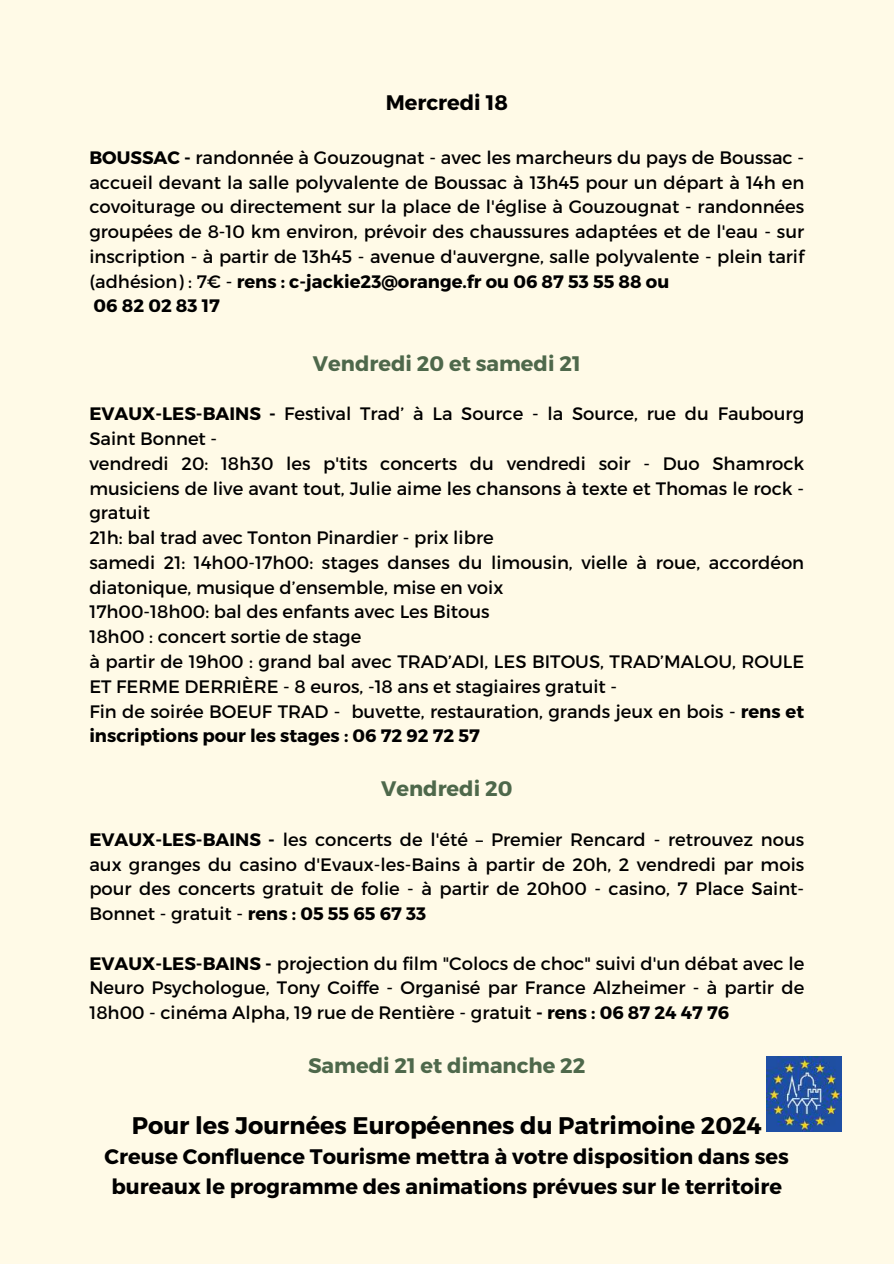
<style>
.page{position:relative;width:894px;height:1264px;background:#fff}
.page>*{position:absolute;margin:0;border:0;box-sizing:border-box;transform-origin:0 0}
.t1{font:700 24px "Montserrat";color:#000}
.t2{font:700 21px/29.2px "Montserrat";color:#000;text-align:center}
.t3{font:700 21px "Montserrat";color:#4e684b}
.t4{font:18px/24.8px "Montserrat";color:#000}
.s1{font-weight:700}
</style>
<div class="page">
<div style="left:0;top:0;width:893px;height:1263px;background:#fffae7"></div>
<img style="left:766px;top:1056px;width:75px;height:75px">
<p class="t2" style="left:385px;top:87px;width:124px">Mercredi 18</p>
<p class="t4" style="left:89px;top:144px;width:716px"><span class="s1">BOUSSAC -</span> randonnée à Gouzougnat - avec les marcheurs du pays de Boussac - accueil devant la salle polyvalente de Boussac à 13h45 pour un départ à 14h en covoiturage ou directement sur la place de l'église à Gouzougnat - randonnées groupées de 8-10 km environ, prévoir des chaussures adaptées et de l'eau - sur inscription - à partir de 13h45 - avenue d'auvergne, salle polyvalente - plein tarif (adhésion) : 7€ - <span class="s1">rens : c-jackie23@orange.fr ou 06 87 53 55 88 ou<br>06 82 02 83 17</span></p>
<p class="t3" style="left:313px;top:350px;width:269px">Vendredi 20 et samedi 21</p>
<p class="t4" style="left:89px;top:401px;width:716px"><span class="s1">EVAUX-LES-BAINS -</span> Festival Trad’ à La Source - la Source, rue du Faubourg Saint Bonnet -<br>vendredi 20: 18h30 les p'tits concerts du vendredi soir - Duo Shamrock musiciens de live avant tout, Julie aime les chansons à texte et Thomas le rock - gratuit<br>21h: bal trad avec Tonton Pinardier - prix libre<br>samedi 21: 14h00-17h00: stages danses du limousin, vielle à roue, accordéon diatonique, musique d’ensemble, mise en voix<br>17h00-18h00: bal des enfants avec Les Bitous<br>18h00 : concert sortie de stage<br>à partir de 19h00 : grand bal avec TRAD’ADI, LES BITOUS, TRAD’MALOU, ROULE ET FERME DERRIÈRE - 8 euros, -18 ans et stagiaires gratuit -<br>Fin de soirée BOEUF TRAD - buvette, restauration, grands jeux en bois - <span class="s1">rens et inscriptions pour les stages : 06 72 92 72 57</span></p>
<p class="t3" style="left:381px;top:775px;width:133px">Vendredi 20</p>
<p class="t4" style="left:89px;top:826px;width:716px;text-align:justify"><span class="s1">EVAUX-LES-BAINS -</span> les concerts de l'été – Premier Rencard - retrouvez nous aux granges du casino d'Evaux-les-Bains à partir de 20h, 2 vendredi par mois pour des concerts gratuit de folie - à partir de 20h00 - casino, 7 Place Saint-Bonnet - gratuit - <span class="s1">rens : 05 55 65 67 33</span></p>
<p class="t4" style="left:89px;top:950px;width:716px;text-align:justify"><span class="s1">EVAUX-LES-BAINS -</span> projection du film "Colocs de choc" suivi d'un débat avec le Neuro Psychologue, Tony Coiffe - Organisé par France Alzheimer - à partir de 18h00 - cinéma Alpha, 19 rue de Rentière - gratuit <span class="s1">- rens : 06 87 24 47 76</span></p>
<p class="t3" style="left:308px;top:1052px;width:279px">Samedi 21 et dimanche 22</p>
<h1 class="t1" style="left:132px;top:1109px;width:631px">Pour les Journées Européennes du Patrimoine 2024</h1>
<p class="t2" style="left:104px;top:1141px;width:685px">Creuse Confluence Tourisme mettra à votre disposition dans ses bureaux le programme des animations prévues sur le territoire</p>
</div>
